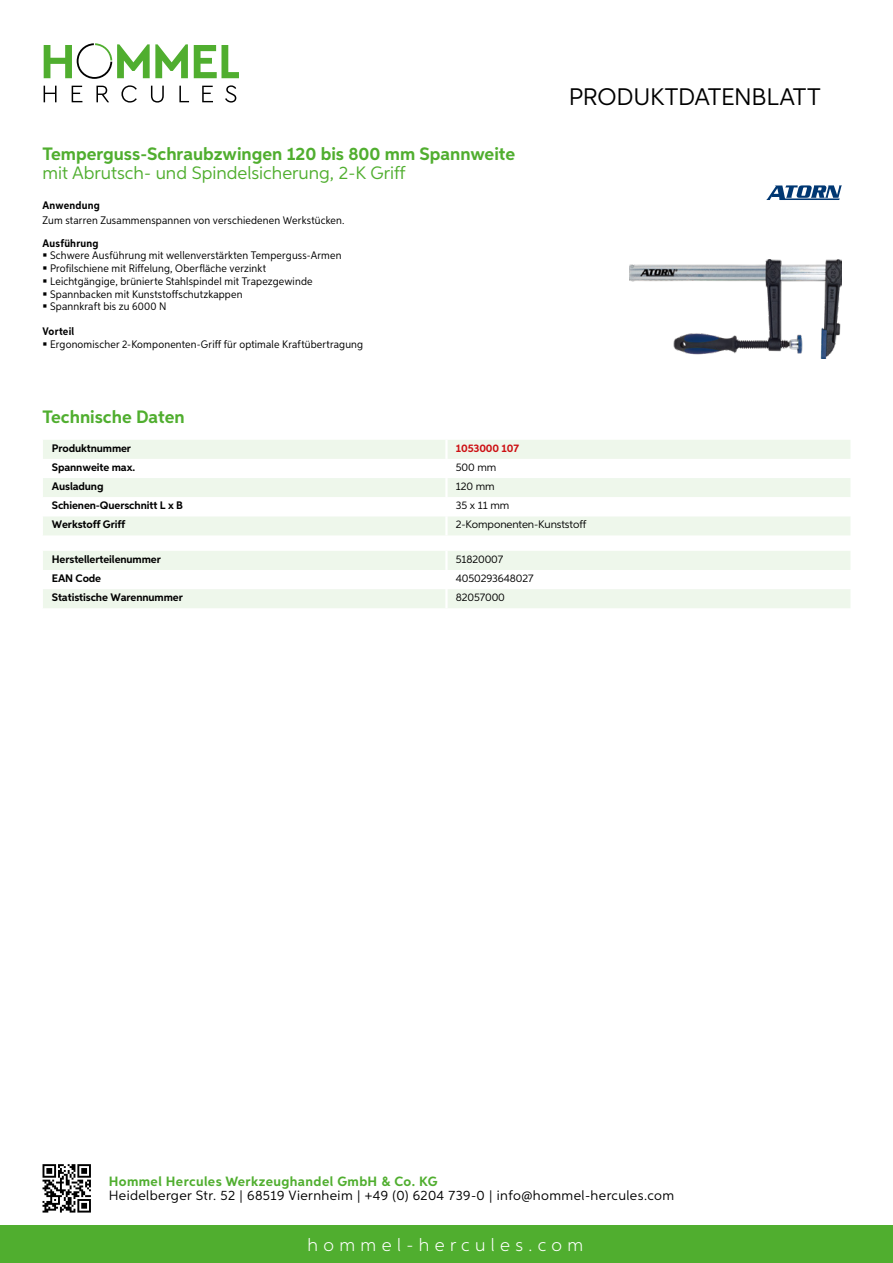
<style>
.page{position:relative;width:893px;height:1263px;background:#fff}
.page>*{position:absolute;margin:0;border:0;box-sizing:border-box;transform-origin:0 0}
.t1{font:24px "Aspira";letter-spacing:-.01em;color:#000}
.t2{font:700 18px "Aspira";color:#50ae2f}
.t3{font:18px "Aspira";color:#50ae2f}
.t4{font:300 18px "Aspira";letter-spacing:.3em;color:#fff}
.t5{font:13.5px "Aspira";letter-spacing:.03em;color:#000}
.t6{font:700 13.5px "Aspira";letter-spacing:.03em;color:#50ae2f}
.t7{font:10.95px/12.8px "Aspira Nar";letter-spacing:.015em;color:#000}
.t8{font:700 10.95px "Aspira";letter-spacing:-.01em;color:#000}
.t9{font:10.95px "Aspira";letter-spacing:-.01em;color:#000}
.t10{font:700 10.95px "Aspira Nar";letter-spacing:.02em;color:#000}
.t11{font:700 10.95px "Aspira";letter-spacing:-.01em;color:#cd1013}
</style>
<div class="page">
<div style="left:0;top:1226px;width:893px;height:37px;background:#50ae2f"></div>
<svg style="left:43px;top:1164px;width:48px;height:48px"></svg>
<svg style="left:194px;top:45px;width:45px;height:33px"></svg>
<svg style="left:44px;top:43px;width:144px;height:36px"></svg>
<svg style="left:44px;top:86px;width:13px;height:16px"></svg>
<svg style="left:72px;top:86px;width:10px;height:16px"></svg>
<svg style="left:96px;top:86px;width:13px;height:16px"></svg>
<svg style="left:121px;top:85px;width:16px;height:18px"></svg>
<svg style="left:151px;top:86px;width:13px;height:17px"></svg>
<svg style="left:179px;top:86px;width:10px;height:16px"></svg>
<svg style="left:202px;top:86px;width:11px;height:16px"></svg>
<svg style="left:225px;top:85px;width:11px;height:18px"></svg>
<div style="left:43px;top:440px;width:807px;height:95px;background:#eef7eb"></div>
<svg style="left:43px;top:459px;width:807px;height:57px"></svg>
<hr style="left:445px;top:440px;width:3px;height:19px;background:#fff">
<hr style="left:445px;top:459px;width:3px;height:19px;background:#fff">
<hr style="left:445px;top:478px;width:3px;height:19px;background:#fff">
<hr style="left:445px;top:497px;width:3px;height:19px;background:#fff">
<hr style="left:445px;top:516px;width:3px;height:19px;background:#fff">
<svg style="left:43px;top:551px;width:807px;height:57px"></svg>
<hr style="left:445px;top:589px;width:3px;height:19px;background:#fff">
<img style="left:629px;top:259px;width:213px;height:99px">
<svg style="left:766px;top:185px;width:76px;height:15px"></svg>
<h2 class="t2" style="left:43px;top:142px;width:474px">Temperguss-Schraubzwingen 120 bis 800 mm Spannweite</h2>
<h2 class="t3" style="left:43px;top:162px;width:365px">mit Abrutsch- und Spindelsicherung, 2-K Griff</h2>
<p class="t10" style="left:43px;top:199px;width:59px">Anwendung</p>
<p class="t7" style="left:43px;top:214px;width:303px">Zum starren Zusammenspannen von verschiedenen Werkstücken.</p>
<p class="t10" style="left:43px;top:236px;width:58px">Ausführung</p>
<p class="t7" style="left:50px;top:249px;width:293px">Schwere Ausführung mit wellenverstärkten Temperguss-Armen Profilschiene mit Riffelung, Oberfläche verzinkt<br>Leichtgängige, brünierte Stahlspindel mit Trapezgewinde Spannbacken mit Kunststoffschutzkappen<br>Spannkraft bis zu 6000 N</p>
<p class="t10" style="left:43px;top:324px;width:33px">Vorteil</p>
<p class="t7" style="left:50px;top:337px;width:314px">Ergonomischer 2-Komponenten-Griff für optimale Kraftübertragung</p>
<h1 class="t1" style="left:569px;top:82px;width:253px">Produktdatenblatt</h1>
<h2 class="t2" style="left:43px;top:406px;width:144px">Technische Daten</h2>
<p class="t8" style="left:52px;top:441px;width:81px">Produktnummer</p>
<p class="t11" style="left:456px;top:441px;width:65px">1053000 107</p>
<p class="t8" style="left:52px;top:460px;width:85px">Spannweite max.</p>
<p class="t9" style="left:456px;top:460px;width:42px">500 mm</p>
<p class="t8" style="left:52px;top:479px;width:53px">Ausladung</p>
<p class="t9" style="left:456px;top:479px;width:40px">120 mm</p>
<p class="t8" style="left:52px;top:499px;width:133px">Schienen-Querschnitt L x B</p>
<p class="t9" style="left:456px;top:499px;width:55px">35 x 11 mm</p>
<p class="t8" style="left:52px;top:518px;width:75px">Werkstoff Griff</p>
<p class="t9" style="left:456px;top:518px;width:132px">2-Komponenten-Kunststoff</p>
<p class="t8" style="left:52px;top:552px;width:111px">Herstellerteilenummer</p>
<p class="t9" style="left:456px;top:552px;width:49px">51820007</p>
<p class="t8" style="left:52px;top:571px;width:51px">EAN Code</p>
<p class="t9" style="left:456px;top:571px;width:79px">4050293648027</p>
<p class="t8" style="left:52px;top:590px;width:132px">Statistische Warennummer</p>
<p class="t9" style="left:456px;top:591px;width:51px">82057000</p>
<p class="t6" style="left:109px;top:1172px;width:330px">Hommel Hercules Werkzeughandel GmbH &amp; Co. KG</p>
<p class="t5" style="left:109px;top:1187px;width:567px">Heidelberger Str. 52 | 68519 Viernheim | +49 (0) 6204 739-0 | info@hommel-hercules.com</p>
<h2 class="t4" style="left:307px;top:1234px;width:277px">hommel-hercules.com</h2>
</div>
